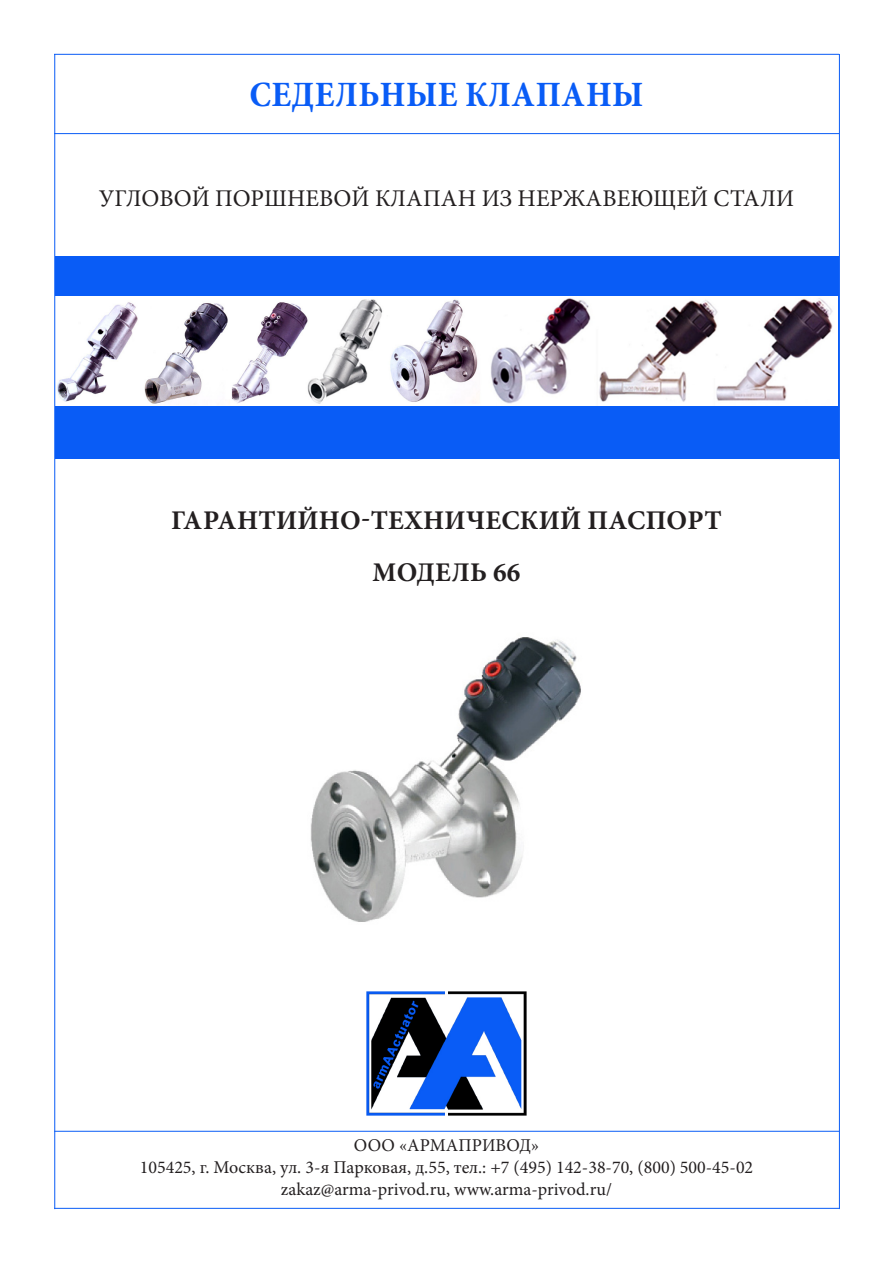
<style>
.page{position:relative;width:893px;height:1263px;background:#fff}
.page>*{position:absolute;margin:0;border:0;box-sizing:border-box;transform-origin:0 0}
.t1{font:700 condensed 36px "Minion Pro";letter-spacing:.01em;color:#095cf6}
.t2{font:700 27px "Minion Pro";letter-spacing:.01em;color:#231f20}
.t3{font:24px "Minion Pro";color:#231f20}
.t4{font:18px/21.6px "Minion Pro";color:#231f20;text-align:center}
</style>
<div class="page">
<div style="left:55px;top:256px;width:783px;height:203px;background:#095cf6"></div>
<hr style="left:54px;top:133px;width:785px;height:1px;background:#095cf6">
<hr style="left:54px;top:54px;width:785px;height:1px;background:#095cf6">
<hr style="left:54px;top:1208px;width:785px;height:1px;background:#095cf6">
<hr style="left:54px;top:1131px;width:785px;height:1px;background:#095cf6">
<img style="left:367px;top:991px;width:159px;height:124px">
<img style="left:55px;top:296px;width:782px;height:109px">
<hr style="left:839px;top:54px;width:1px;height:1155px;background:#095cf6">
<hr style="left:54px;top:54px;width:1px;height:1155px;background:#095cf6">
<img style="left:310px;top:637px;width:271px;height:285px">
<p class="t1" style="left:249px;top:70px;width:396px">СЕДЕЛЬНЫЕ КЛАПАНЫ</p>
<p class="t3" style="left:99px;top:183px;width:697px">УГЛОВОЙ ПОРШНЕВОЙ КЛАПАН ИЗ НЕРЖАВЕЮЩЕЙ СТАЛИ</p>
<p class="t2" style="left:171px;top:501px;width:552px">ГАРАНТИЙНО-ТЕХНИЧЕСКИЙ ПАСПОРТ</p>
<p class="t2" style="left:373px;top:553px;width:149px">МОДЕЛЬ 66</p>
<p class="t4" style="left:354px;top:1135px;width:187px">ООО «АРМАПРИВОД»</p>
<p class="t4" style="left:140px;top:1156px;width:615px">105425, г. Москва, ул. 3-я Парковая, д.55, тел.: +7 (495) 142-38-70, (800) 500-45-02 zakaz@arma-privod.ru, www.arma-privod.ru/</p>
</div>
